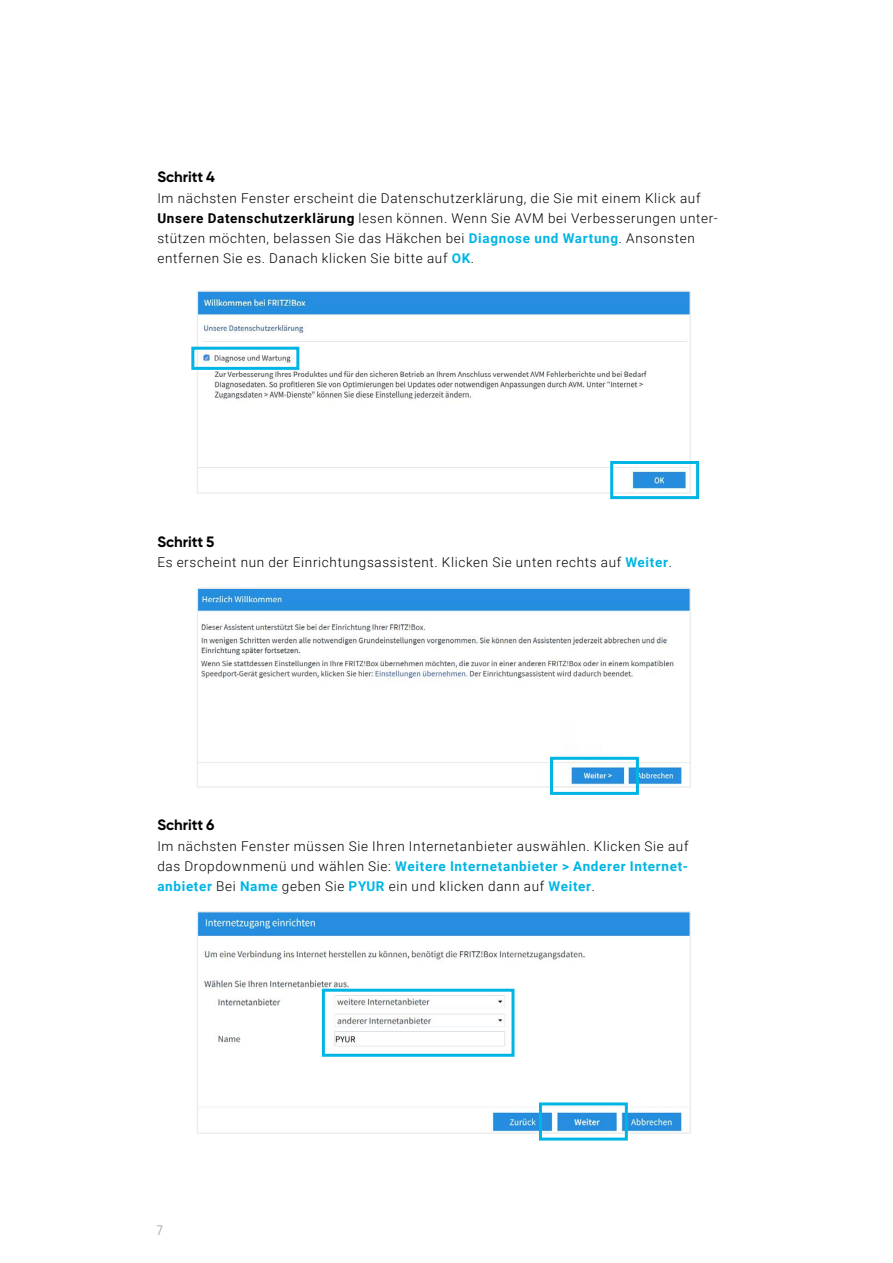
<style>
.page{position:relative;width:893px;height:1263px;background:#fff}
.page>*{position:absolute;margin:0;border:0;box-sizing:border-box;transform-origin:0 0}
.t1{font:700 15px "Gilroy";color:#000}
.t2{font:300 13.5px/20.2px "Roboto";letter-spacing:.05em;color:#000}
.t3{font:13.5px "Roboto Condensed";color:#b1b1b2}
.s1{font-weight:700}
.s2{font-weight:700;color:#00b5e4}
</style>
<div class="page">
<img style="left:199px;top:292px;width:490px;height:198px">
<div style="left:197px;top:290px;width:494px;height:204px;border:1px solid #ececec"></div>
<div style="left:191px;top:347px;width:108px;height:23px;border:3px solid #00b5e4"></div>
<div style="left:610px;top:461px;width:89px;height:38px;border:3px solid #00b5e4"></div>
<img style="left:199px;top:589px;width:490px;height:197px">
<div style="left:197px;top:587px;width:494px;height:201px;border:1px solid #ececec"></div>
<div style="left:550px;top:757px;width:89px;height:38px;border:3px solid #00b5e4"></div>
<img style="left:199px;top:913px;width:490px;height:219px">
<div style="left:197px;top:911px;width:494px;height:223px;border:1px solid #ececec"></div>
<div style="left:539px;top:1102px;width:89px;height:38px;border:3px solid #00b5e4"></div>
<div style="left:322px;top:989px;width:192px;height:68px;border:3px solid #00b5e4"></div>
<p class="t1" style="left:157px;top:168px;width:59px">Schritt 4</p>
<p class="t2" style="left:157px;top:187px;width:562px">Im nächsten Fenster erscheint die Datenschutzerklärung, die Sie mit einem Klick auf <span class="s1">Unsere Datenschutzerklärung</span> lesen können. Wenn Sie AVM bei Verbesserungen unter&shy;stützen möchten, belassen Sie das Häkchen bei <span class="s2">Diagnose und Wartung</span>. Ansonsten entfernen Sie es. Danach klicken Sie bitte auf <span class="s2">OK</span>.</p>
<p class="t1" style="left:157px;top:532px;width:59px">Schritt 5</p>
<p class="t2" style="left:157px;top:552px;width:516px">Es erscheint nun der Einrichtungsassistent. Klicken Sie unten rechts auf <span class="s2">Weiter</span>.</p>
<p class="t1" style="left:157px;top:816px;width:59px">Schritt 6</p>
<p class="t2" style="left:157px;top:835px;width:533px;text-align:justify">Im nächsten Fenster müssen Sie Ihren Internetanbieter auswählen. Klicken Sie auf das Dropdownmenü und wählen Sie: <span class="s2">Weitere Internetanbieter &gt; Anderer Internet&shy;anbieter</span> Bei <span class="s2">Name</span> geben Sie <span class="s2">PYUR</span> ein und klicken dann auf <span class="s2">Weiter</span>.</p>
<p class="t3" style="left:156px;top:1221px;width:8px">7</p>
</div>
